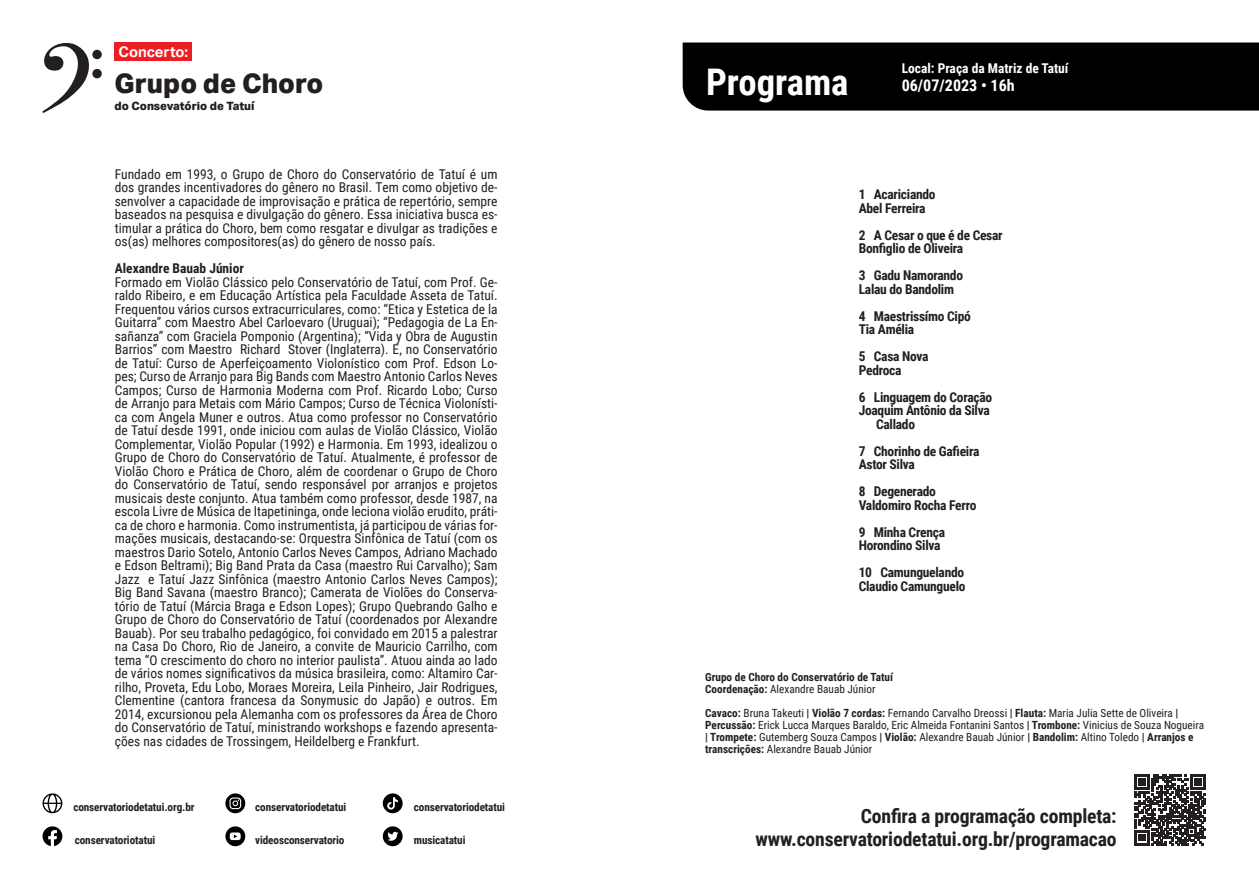
<style>
.page{position:relative;width:1259px;height:893px;background:#fff}
.page>*{position:absolute;margin:0;border:0;box-sizing:border-box;transform-origin:0 0}
.t1{font:700 36.75px "Roboto Condensed";color:#fff}
.t2{font:800 27px "Aktiv Grotesk";color:#231f20}
.Texto{font:700 19.65px "Roboto Condensed";letter-spacing:-.01em;color:#231f20}
.titulo_programa{font:700 16.05px "Roboto Condensed";color:#fff}
.t3{font:700 14.7px "Aktiv Grotesk";color:#fff}
.Texto-2{font:13.5px/13.5px "Roboto Condensed";color:#231f20;text-align:justify}
.titulo_programa-2{font:700 13.5px/13.5px "Roboto Condensed";letter-spacing:-.02em;color:#231f20}
.titulo_programa-3{font:700 13.5px "Roboto Condensed";color:#fff}
.Texto-3{font:700 13.5px "Roboto Condensed";color:#231f20}
.t4{font:800 11.4px "Aktiv Grotesk";color:#231f20}
.Texto-4{font:11.25px/12px "Roboto Condensed";color:#231f20}
.Texto-5{font:700 11.25px "Roboto Condensed";letter-spacing:-.01em;color:#231f20}
.s1{font-weight:700}
</style>
<div class="page">
<svg style="left:1134px;top:774px;width:71px;height:71px"></svg>
<div style="left:682px;top:43px;width:577px;height:68px;background:#000001"></div>
<svg style="left:43px;top:793px;width:19px;height:20px"></svg>
<svg style="left:43px;top:826px;width:19px;height:20px"></svg>
<div style="left:383px;top:826px;width:20px;height:20px;background:#000;border-radius:50%"></div>
<svg style="left:387px;top:832px;width:11px;height:9px"></svg>
<svg style="left:225px;top:793px;width:20px;height:20px"></svg>
<svg style="left:229px;top:797px;width:12px;height:12px"></svg>
<svg style="left:225px;top:826px;width:20px;height:20px"></svg>
<svg style="left:230px;top:832px;width:11px;height:8px"></svg>
<div style="left:383px;top:793px;width:20px;height:20px;background:#000;border-radius:50%"></div>
<svg style="left:387px;top:797px;width:11px;height:13px"></svg>
<svg style="left:43px;top:43px;width:46px;height:70px"></svg>
<div style="left:92px;top:50px;width:10px;height:9px;background:#231f20;border-radius:50%"></div>
<div style="left:92px;top:69px;width:10px;height:9px;background:#231f20;border-radius:50%"></div>
<div style="left:115px;top:43px;width:77px;height:18px;background:#ee1d23"></div>
<p class="t3" style="left:118px;top:43px;width:71px">Concerto:</p>
<p class="t2" style="left:115px;top:68px;width:210px">Grupo de Choro</p>
<p class="t4" style="left:115px;top:99px;width:141px">do Consevatório de Tatuí</p>
<p class="Texto-2" style="left:115px;top:167px;width:384px">Fundado em 1993, o Grupo de Choro do Conservatório de Tatuí é um dos grandes incentivadores do gênero no Brasil. Tem como objetivo de&shy;senvolver a capacidade de improvisação e prática de repertório, sempre baseados na pesquisa e divulgação do gênero. Essa iniciativa busca es&shy;timular a prática do Choro, bem como resgatar e divulgar as tradições e os(as) melhores compositores(as) do gênero de nosso país.</p>
<p class="Texto-3" style="left:115px;top:259px;width:131px">Alexandre Bauab Júnior</p>
<p class="Texto-2" style="left:115px;top:275px;width:384px">Formado em Violão Clássico pelo Conservatório de Tatuí, com Prof. Ge&shy;raldo Ribeiro, e em Educação Artística pela Faculdade Asseta de Tatuí.<br>Frequentou vários cursos extracurriculares, como: “Etica y Estetica de la Guitarra” com Maestro Abel Carloevaro (Uruguai); “Pedagogia de La En&shy;sañanza” com Graciela Pomponio (Argentina); “Vida y Obra de Augustin Barrios” com Maestro Richard Stover (Inglaterra). E, no Conservatório de Tatuí: Curso de Aperfeiçoamento Violonístico com Prof. Edson Lo&shy;pes; Curso de Arranjo para Big Bands com Maestro Antonio Carlos Neves Campos; Curso de Harmonia Moderna com Prof. Ricardo Lobo; Curso de Arranjo para Metais com Mário Campos; Curso de Técnica Violonísti&shy;ca com Angela Muner e outros. Atua como professor no Conservatório de Tatuí desde 1991, onde iniciou com aulas de Violão Clássico, Violão Complementar, Violão Popular (1992) e Harmonia. Em 1993, idealizou o Grupo de Choro do Conservatório de Tatuí. Atualmente, é professor de Violão Choro e Prática de Choro, além de coordenar o Grupo de Choro do Conservatório de Tatuí, sendo responsável por arranjos e projetos musicais deste conjunto. Atua também como professor, desde 1987, na escola Livre de Música de Itapetininga, onde leciona violão erudito, práti&shy;ca de choro e harmonia. Como instrumentista, já participou de várias for&shy;mações musicais, destacando-se: Orquestra Sinfônica de Tatuí (com os maestros Dario Sotelo, Antonio Carlos Neves Campos, Adriano Machado e Edson Beltrami); Big Band Prata da Casa (maestro Rui Carvalho); Sam Jazz e Tatuí Jazz Sinfônica (maestro Antonio Carlos Neves Campos); Big Band Savana (maestro Branco); Camerata de Violões do Conserva&shy;tório de Tatuí (Márcia Braga e Edson Lopes); Grupo Quebrando Galho e Grupo de Choro do Conservatório de Tatuí (coordenados por Alexandre Bauab). Por seu trabalho pedagógico, foi convidado em 2015 a palestrar na Casa Do Choro, Rio de Janeiro, a convite de Mauricio Carrilho, com tema “O crescimento do choro no interior paulista”. Atuou ainda ao lado de vários nomes significativos da música brasileira, como: Altamiro Car&shy;rilho, Proveta, Edu Lobo, Moraes Moreira, Leila Pinheiro, Jair Rodrigues, Clementine (cantora francesa da Sonymusic do Japão) e outros. Em 2014, excursionou pela Alemanha com os professores da Área de Choro do Conservatório de Tatuí, ministrando workshops e fazendo apresenta&shy;ções nas cidades de Trossingem, Heildelberg e Frankfurt.</p>
<p class="Texto-5" style="left:73px;top:799px;width:123px">conservatoriodetatui.org.br</p>
<p class="Texto-5" style="left:255px;top:799px;width:93px">conservatoriodetatui</p>
<p class="Texto-5" style="left:255px;top:832px;width:91px">videosconservatorio</p>
<p class="Texto-5" style="left:414px;top:799px;width:93px">conservatoriodetatui</p>
<p class="Texto-5" style="left:75px;top:832px;width:82px">conservatoriotatui</p>
<p class="Texto-5" style="left:414px;top:832px;width:53px">musicatatui</p>
<p class="t1" style="left:706px;top:56px;width:144px">Programa</p>
<p class="titulo_programa-3" style="left:901px;top:59px;width:168px">Local: Praça da Matriz de Tatuí</p>
<p class="titulo_programa" style="left:901px;top:74px;width:115px">06/07/2023 • 16h</p>
<p class="titulo_programa-2" style="left:858px;top:187px;width:78px">1 Acariciando</p>
<p class="titulo_programa-2" style="left:858px;top:201px;width:68px">Abel Ferreira</p>
<p class="titulo_programa-2" style="left:858px;top:228px;width:145px">2 A Cesar o que é de Cesar</p>
<p class="titulo_programa-2" style="left:858px;top:241px;width:106px">Bonfiglio de Oliveira</p>
<p class="titulo_programa-2" style="left:858px;top:268px;width:106px">3 Gadu Namorando</p>
<p class="titulo_programa-2" style="left:858px;top:282px;width:97px">Lalau do Bandolim</p>
<p class="titulo_programa-2" style="left:858px;top:309px;width:114px">4 Maestrissímo Cipó</p>
<p class="titulo_programa-2" style="left:858px;top:322px;width:57px">Tia Amélia</p>
<p class="titulo_programa-2" style="left:858px;top:349px;width:71px">5 Casa Nova</p>
<p class="titulo_programa-2" style="left:858px;top:363px;width:44px">Pedroca</p>
<p class="titulo_programa-2" style="left:858px;top:390px;width:135px">6 Linguagem do Coração</p>
<p class="titulo_programa-2" style="left:876px;top:403px;width:115px;text-indent:-17px">Joaquim Antônio da Silva<br>Callado</p>
<p class="titulo_programa-2" style="left:858px;top:444px;width:122px">7 Chorinho de Gafieira</p>
<p class="titulo_programa-2" style="left:858px;top:457px;width:58px">Astor Silva</p>
<p class="titulo_programa-2" style="left:858px;top:484px;width:79px">8 Degenerado</p>
<p class="titulo_programa-2" style="left:858px;top:498px;width:119px">Valdomiro Rocha Ferro</p>
<p class="titulo_programa-2" style="left:858px;top:525px;width:88px">9 Minha Crença</p>
<p class="titulo_programa-2" style="left:858px;top:538px;width:83px">Horondino Silva</p>
<p class="titulo_programa-2" style="left:858px;top:565px;width:107px">10 Camunguelando</p>
<p class="titulo_programa-2" style="left:858px;top:579px;width:108px">Claudio Camunguelo</p>
<p class="Texto-5" style="left:705px;top:669px;width:189px">Grupo de Choro do Conservatório de Tatuí</p>
<p class="Texto-4" style="left:705px;top:683px;width:172px"><span class="s1">Coordenação:</span> Alexandre Bauab Júnior</p>
<p class="Texto-4" style="left:705px;top:707px;width:500px"><span class="s1">Cavaco:</span> Bruna Takeuti <span class="s1">| Violão 7 cordas:</span> Fernando Carvalho Dreossi <span class="s1">| Flauta:</span> Maria Julia Sette de Oliveira <span class="s1">| Percussão:</span> Erick Lucca Marques Baraldo, Eric Almeida Fontanini Santos <span class="s1">| Trombone:</span> Vinicius de Souza Nogueira <span class="s1">| Trompete:</span> Gutemberg Souza Campos <span class="s1">| Violão:</span> Alexandre Bauab Júnior <span class="s1">| Bandolim:</span> Altino Toledo <span class="s1">| Arranjos e transcrições:</span> Alexandre Bauab Júnior</p>
<p class="Texto" style="left:861px;top:802px;width:257px">Confira a programação completa:</p>
<p class="Texto" style="left:755px;top:826px;width:362px">www.conservatoriodetatui.org.br/programacao</p>
</div>
